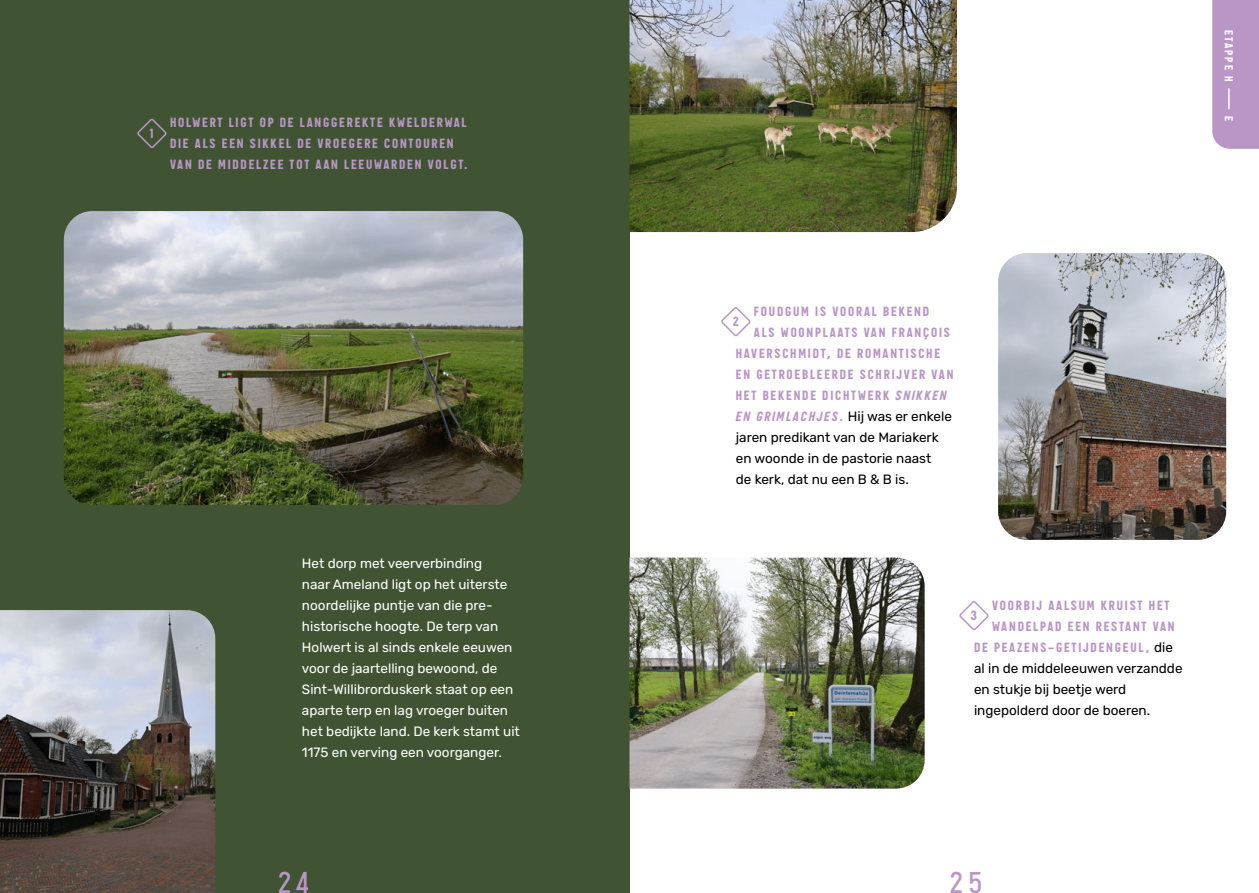
<style>
.page{position:relative;width:1259px;height:893px;background:#fff}
.page>*{position:absolute;margin:0;border:0;box-sizing:border-box;transform-origin:0 0}
.t1{font:700 27px "Targa Pro";color:#ba96c7}
.t2{font:13.5px/21px "Rubik";color:#fff}
.t3{font:13.5px/21px "Rubik";color:#000}
.t4{font:800 12px/21px "Targa Pro";letter-spacing:.15em;color:#ba96c7}
.t5{font:800 10.5px "Targa Pro";letter-spacing:.2em;color:#fff}
.s1{font-style:italic}
.s2{font-family:"Targa Pro";font-weight:800;font-style:italic;font-size:12px;color:#ba96c7}
.s3{font-family:"Targa Pro";font-weight:800;font-size:12px;color:#ba96c7}
.s4{font-family:"Rubik";font-weight:400;font-size:13.5px;color:#000}
</style>
<div class="page">
<div style="left:0;top:0;width:629px;height:893px;background:#405433"></div>
<svg style="left:721px;top:307px;width:30px;height:30px"></svg>
<svg style="left:137px;top:118px;width:30px;height:30px"></svg>
<svg style="left:959px;top:601px;width:30px;height:30px"></svg>
<img style="left:629px;top:558px;width:295px;height:231px">
<img style="left:64px;top:211px;width:459px;height:294px">
<img style="left:998px;top:253px;width:228px;height:287px">
<img style="left:0;top:610px;width:215px;height:283px">
<img style="left:629px;top:0;width:328px;height:232px">
<div style="left:1212px;top:0;width:47px;height:149px;background:#ba96c7"></div>
<p class="t4" style="left:150px;top:122px;width:5px">1</p>
<p class="t4" style="left:170px;top:111px;width:299px">HOLWERT LIGT OP DE LANGGEREKTE KWELDERWAL<br>DIE ALS EEN SIKKEL DE VROEGERE CONTOUREN<br>VAN DE MIDDELZEE TOT AAN LEEUWARDEN VOLGT.</p>
<p class="t5" style="left:1237px;top:30px;width:53px;rotate:90deg">ETAPPE H</p>
<p class="t5" style="left:1237px;top:116px;width:6px;rotate:90deg">E</p>
<p class="t2" style="left:302px;top:554px;width:219px">Het dorp met veerverbinding<br>naar Ameland ligt op het uiterste noordelijke puntje van die pre&shy;historische hoogte. De terp van<br>Holwert is al sinds enkele eeuwen voor de jaartelling bewoond, de<br>Sint-Willibrorduskerk staat op een aparte terp en lag vroeger buiten het bedijkte land. De kerk stamt uit<br>1175 en verving een voorganger.</p>
<p class="t4" style="left:754px;top:300px;width:177px">FOUDGUM IS VOORAL BEKEND</p>
<p class="t4" style="left:754px;top:321px;width:197px">ALS WOONPLAATS VAN FRANÇOIS</p>
<p class="t4" style="left:736px;top:342px;width:206px">HAVERSCHMIDT, DE ROMANTISCHE</p>
<p class="t4" style="left:736px;top:363px;width:219px">EN GETROEBLEERDE SCHRIJVER VAN</p>
<p class="t4" style="left:736px;top:384px;width:212px">HET BEKENDE DICHTWERK <span class="s1">SNIKKEN</span></p>
<p class="t3" style="left:736px;top:407px;width:217px"><span class="s2">EN GRIMLACHJES</span><span class="s3">.</span> Hij was er enkele jaren predikant van de Mariakerk en woonde in de pastorie naast<br>de kerk, dat nu een B &amp; B is.</p>
<p class="t4" style="left:733px;top:310px;width:8px">2</p>
<p class="t4" style="left:992px;top:594px;width:179px">VOORBIJ AALSUM KRUIST HET</p>
<p class="t4" style="left:992px;top:615px;width:184px">WANDELPAD EEN RESTANT VAN</p>
<p class="t4" style="left:974px;top:636px;width:201px">DE PEAZENS-GETIJDENGEUL, <span class="s4">die</span></p>
<p class="t3" style="left:974px;top:659px;width:210px">al in de middeleeuwen verzandde en stukje bij beetje werd ingepolderd door de boeren.</p>
<p class="t4" style="left:971px;top:604px;width:8px">3</p>
<h1 class="t1" style="left:278px;top:861px;width:32px">24</h1>
<h1 class="t1" style="left:949px;top:861px;width:34px">25</h1>
</div>
